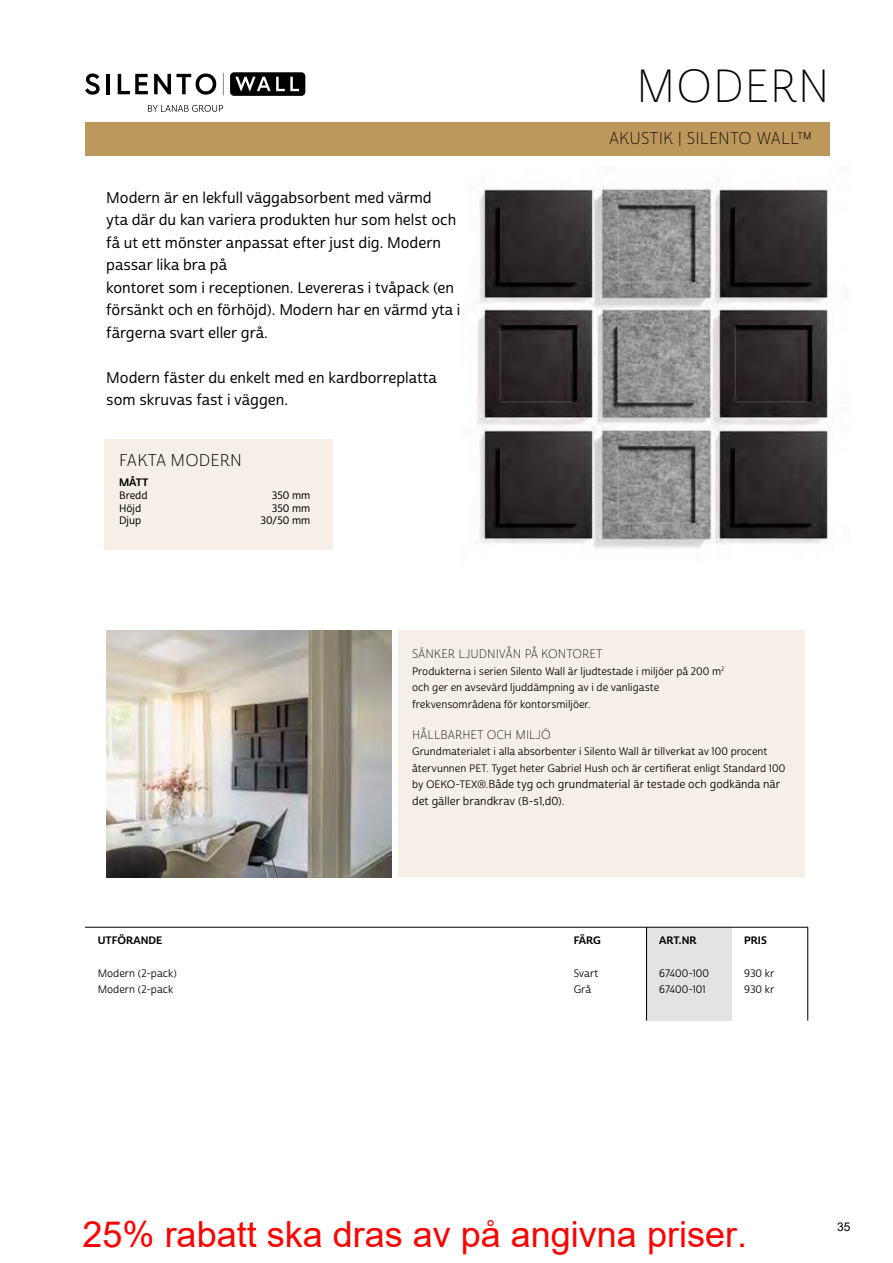
<style>
.page{position:relative;width:893px;height:1263px;background:#fff}
.page>*{position:absolute;margin:0;border:0;box-sizing:border-box;transform-origin:0 0}
.t1{font:45px "Cabrito Sans Nor Thi";letter-spacing:.01em;color:#000}
.t2{font:36px "Arial";color:#f00}
.t3{font:16.5px "Cabrito Sans Nor Thi";letter-spacing:.01em;color:#000}
.t4{font:16.5px "Cabrito Sans Nor Lig";letter-spacing:.01em;color:#000}
.t5{font:15px/22.5px "Cabrito Sans Nor Med";color:#000}
.t6{font:12px "Cabrito Sans Nor Thi";color:#000}
.t7{font:12px "Arial";color:#000}
.t8{font:11.25px/16.5px "Cabrito Sans Nor Reg";color:#000}
.t9{font:10.5px/16.5px "Cabrito Sans Nor Reg";color:#000}
.t10{font:10.5px "Cabrito Sans Nor Med";color:#000}
.t11{font:10.5px "Cabrito Sans Nor Bol";color:#000}
.s1{font-size:10.5px}
</style>
<div class="page">
<div style="left:105px;top:439px;width:228px;height:111px;background:#f5efe7"></div>
<div style="left:398px;top:630px;width:407px;height:247px;background:#f5efe7"></div>
<div style="left:85px;top:122px;width:744px;height:33px;background:#bd985c"></div>
<div style="left:646px;top:927px;width:85px;height:93px;background:#e3e3e3"></div>
<hr style="left:646px;top:927px;width:1px;height:93px;background:#000">
<hr style="left:807px;top:927px;width:1px;height:93px;background:#000">
<hr style="left:85px;top:927px;width:723px;height:1px;background:#000">
<img style="left:106px;top:630px;width:285px;height:247px">
<img style="left:616px;top:320px;width:80px;height:87px">
<img style="left:616px;top:407px;width:80px;height:141px">
<img style="left:480px;top:441px;width:136px;height:108px">
<img style="left:696px;top:441px;width:132px;height:108px">
<img style="left:616px;top:188px;width:80px;height:132px">
<img style="left:480px;top:184px;width:136px;height:103px">
<img style="left:696px;top:187px;width:134px;height:100px">
<img style="left:476px;top:287px;width:140px;height:154px">
<img style="left:696px;top:287px;width:138px;height:154px">
<svg style="left:148px;top:105px;width:75px;height:7px"></svg>
<svg style="left:85px;top:73px;width:15px;height:22px"></svg>
<hr style="left:107px;top:74px;width:3px;height:20px;background:#000">
<svg style="left:118px;top:74px;width:30px;height:20px"></svg>
<svg style="left:154px;top:73px;width:62px;height:22px"></svg>
<svg style="left:223px;top:73px;width:1px;height:22px"></svg>
<svg style="left:230px;top:72px;width:75px;height:24px;background:#303030"></svg>
<p class="t5" style="left:106px;top:187px;width:356px">Modern är en lekfull väggabsorbent med värmd<br>yta där du kan variera produkten hur som helst och få ut ett mönster anpassat efter just dig. Modern passar lika bra på<br>kontoret som i receptionen. Levereras i tvåpack (en försänkt och en förhöjd). Modern har en värmd yta i färgerna svart eller grå.</p>
<h3 class="t5" style="left:106px;top:367px;width:332px">Modern fäster du enkelt med en kardborreplatta som skruvas fast i väggen.</h3>
<h3 class="t4" style="left:119px;top:450px;width:124px">FAKTA MODERN</h3>
<p class="t11" style="left:119px;top:476px;width:31px">MÅTT</p>
<p class="t10" style="left:119px;top:489px;width:30px">Bredd</p>
<p class="t10" style="left:272px;top:489px;width:40px">350 mm</p>
<p class="t10" style="left:119px;top:502px;width:24px">Höjd</p>
<p class="t10" style="left:272px;top:502px;width:40px">350 mm</p>
<p class="t10" style="left:119px;top:514px;width:24px">Djup</p>
<p class="t10" style="left:261px;top:514px;width:51px">30/50 mm</p>
<h1 class="t1" style="left:636px;top:59px;width:195px">MODERN</h1>
<h3 class="t3" style="left:609px;top:129px;width:205px">AKUSTIK | SILENTO WALL™</h3>
<p class="t11" style="left:98px;top:933px;width:66px">UTFÖRANDE</p>
<p class="t9" style="left:98px;top:965px;width:81px">Modern (2-pack)<br>Modern (2-pack</p>
<p class="t6" style="left:412px;top:647px;width:192px">SÄNKER LJUDNIVÅN PÅ KONTORET</p>
<p class="t9" style="left:412px;top:663px;width:314px">Produkterna i serien Silento Wall är ljudtestade i miljöer på 200 m<sup>2 </sup>och ger en avsevärd ljuddämpning av i de vanligaste frekvensområdena för kontorsmiljöer.</p>
<p class="t6" style="left:412px;top:727px;width:140px">HÅLLBARHET OCH MILJÖ</p>
<p class="t9" style="left:412px;top:744px;width:375px">Grundmaterialet i alla absorbenter i Silento Wall är tillverkat av 100 procent återvunnen PET. Tyget heter Gabriel Hush och är certifierat enligt Standard 100</p>
<p class="t8" style="left:412px;top:776px;width:370px"><span class="s1">by OEKO-TEX®.</span>Både tyg och grundmaterial är testade och godkända när det gäller brandkrav (B-s1,d0).</p>
<p class="t11" style="left:574px;top:933px;width:29px">FÄRG</p>
<p class="t9" style="left:574px;top:965px;width:26px">Svart<br>Grå</p>
<p class="t11" style="left:659px;top:933px;width:39px">ART.NR</p>
<p class="t9" style="left:659px;top:965px;width:51px">67400-100<br>67400-101</p>
<p class="t11" style="left:744px;top:933px;width:24px">PRIS</p>
<p class="t9" style="left:744px;top:965px;width:32px">930 kr<br>930 kr</p>
<h2 class="t2" style="left:83px;top:1210px;width:666px">25% rabatt ska dras av på angivna priser.</h2>
<p class="t7" style="left:837px;top:1219px;width:15px">35</p>
</div>
